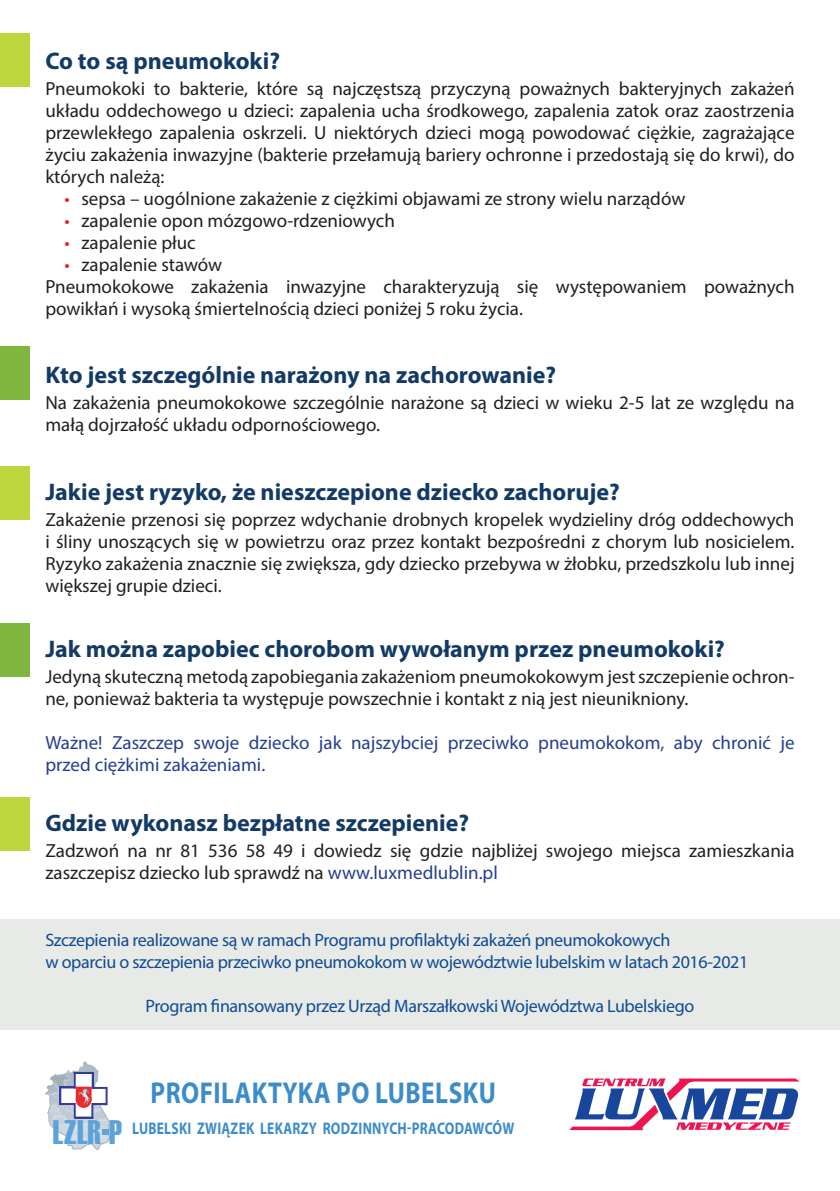
<style>
.page{position:relative;width:840px;height:1191px;background:#fff}
.page>*{position:absolute;margin:0;border:0;box-sizing:border-box;transform-origin:0 0}
.t1{font:33.8px "Haettenschweiler";color:#5da2d8}
.t2{font:700 30.2px "Myriad Pro";letter-spacing:.02em;color:#3d8cca;scale:.83 1}
.t3{font:700 24px "Myriad Pro";color:#133a65}
.t4{font:19px/22px "Myriad Pro";color:#231f20}
.t5{font:19px/22px "Myriad Pro";color:#253f8e}
.t6{font:18px/22px "Myriad Pro";letter-spacing:-.02em;color:#104b90}
.t7{font:700 16.8px "Myriad Pro";letter-spacing:.02em;color:#3d8cca;scale:.8 1}
.s1{color:#ee1d23}
.s2{color:#253f8e}
</style>
<div class="page">
<div style="left:0;top:33px;width:30px;height:53px;background:#bdd63e"></div>
<div style="left:0;top:346px;width:30px;height:54px;background:#7eb640"></div>
<div style="left:0;top:466px;width:30px;height:54px;background:#bdd63e"></div>
<div style="left:0;top:623px;width:30px;height:53px;background:#7eb640"></div>
<div style="left:0;top:797px;width:30px;height:53px;background:#bdd63e"></div>
<div style="left:0;top:919px;width:839px;height:110px;background:#e8eae8"></div>
<svg style="left:569px;top:1078px;width:230px;height:52px"></svg>
<svg style="left:45px;top:1061px;width:69px;height:90px"></svg>
<img style="left:78px;top:1088px;width:11px;height:16px">
<p class="t3" style="left:45px;top:45px;width:236px">Co to są pneumokoki?</p>
<p class="t4" style="left:45px;top:77px;width:750px;text-align:justify">Pneumokoki to bakterie, które są najczęstszą przyczyną poważnych bakteryjnych zakażeń układu oddechowego u dzieci: zapalenia ucha środkowego, zapalenia zatok oraz zaostrzenia przewlekłego zapalenia oskrzeli. U niektórych dzieci mogą powodować ciężkie, zagrażające życiu zakażenia inwazyjne (bakterie przełamują bariery ochronne i przedostają się do krwi), do których należą:</p>
<p class="t4" style="left:64px;top:187px;width:622px"><span class="s1">•</span> sepsa – uogólnione zakażenie z ciężkimi objawami ze strony wielu narządów</p>
<p class="t4" style="left:64px;top:209px;width:332px"><span class="s1">•</span> zapalenie opon mózgowo-rdzeniowych</p>
<p class="t4" style="left:64px;top:231px;width:133px"><span class="s1">•</span> zapalenie płuc</p>
<p class="t4" style="left:45px;top:253px;width:750px;text-indent:19px"><span class="s1">•</span> zapalenie stawów<br>Pneumokokowe zakażenia inwazyjne charakteryzują się występowaniem poważnych powikłań i wysoką śmiertelnością dzieci poniżej 5 roku życia.</p>
<p class="t3" style="left:45px;top:359px;width:512px">Kto jest szczególnie narażony na zachorowanie?</p>
<p class="t4" style="left:45px;top:391px;width:750px">Na zakażenia pneumokokowe szczególnie narażone są dzieci w wieku 2-5 lat ze względu na małą dojrzałość układu odpornościowego.</p>
<p class="t3" style="left:45px;top:476px;width:575px">Jakie jest ryzyko, że nieszczepione dziecko zachoruje?</p>
<p class="t4" style="left:45px;top:508px;width:750px;text-align:justify">Zakażenie przenosi się poprzez wdychanie drobnych kropelek wydzieliny dróg oddechowych i śliny unoszących się w powietrzu oraz przez kontakt bezpośredni z chorym lub nosicielem.<br>Ryzyko zakażenia znacznie się zwiększa, gdy dziecko przebywa w żłobku, przedszkolu lub innej większej grupie dzieci.</p>
<p class="t3" style="left:45px;top:633px;width:680px">Jak można zapobiec chorobom wywołanym przez pneumokoki?</p>
<p class="t4" style="left:45px;top:665px;width:750px">Jedyną skuteczną metodą zapobiegania zakażeniom pneumokokowym jest szczepienie ochron&shy;ne, ponieważ bakteria ta występuje powszechnie i kontakt z nią jest nieunikniony.</p>
<p class="t5" style="left:45px;top:731px;width:750px">Ważne! Zaszczep swoje dziecko jak najszybciej przeciwko pneumokokom, aby chronić je przed ciężkimi zakażeniami.</p>
<p class="t3" style="left:45px;top:807px;width:425px">Gdzie wykonasz bezpłatne szczepienie?</p>
<p class="t4" style="left:45px;top:839px;width:750px">Zadzwoń na nr 81 536 58 49 i dowiedz się gdzie najbliżej swojego miejsca zamieszkania zaszczepisz dziecko lub sprawdź na <span class="s2">www.luxmedlublin.pl</span></p>
<p class="t6" style="left:45px;top:928px;width:704px">Szczepienia realizowane są w ramach Programu profilaktyki zakażeń pneumokokowych<br>w oparciu o szczepienia przeciwko pneumokokom w województwie lubelskim w latach 2016-2021</p>
<p class="t6" style="left:145px;top:994px;width:550px">Program finansowany przez Urząd Marszałkowski Województwa Lubelskiego</p>
<h1 class="t1" style="left:53px;top:1109px;width:71px">LZLR P</h1>
<h2 class="t2" style="left:150px;top:1073px;width:417px">profilaktyka po lubelsku</h2>
<p class="t7" style="left:132px;top:1117px;width:479px">Lubelski Związek Lekarzy rodzinnych-pracodawców</p>
</div>
